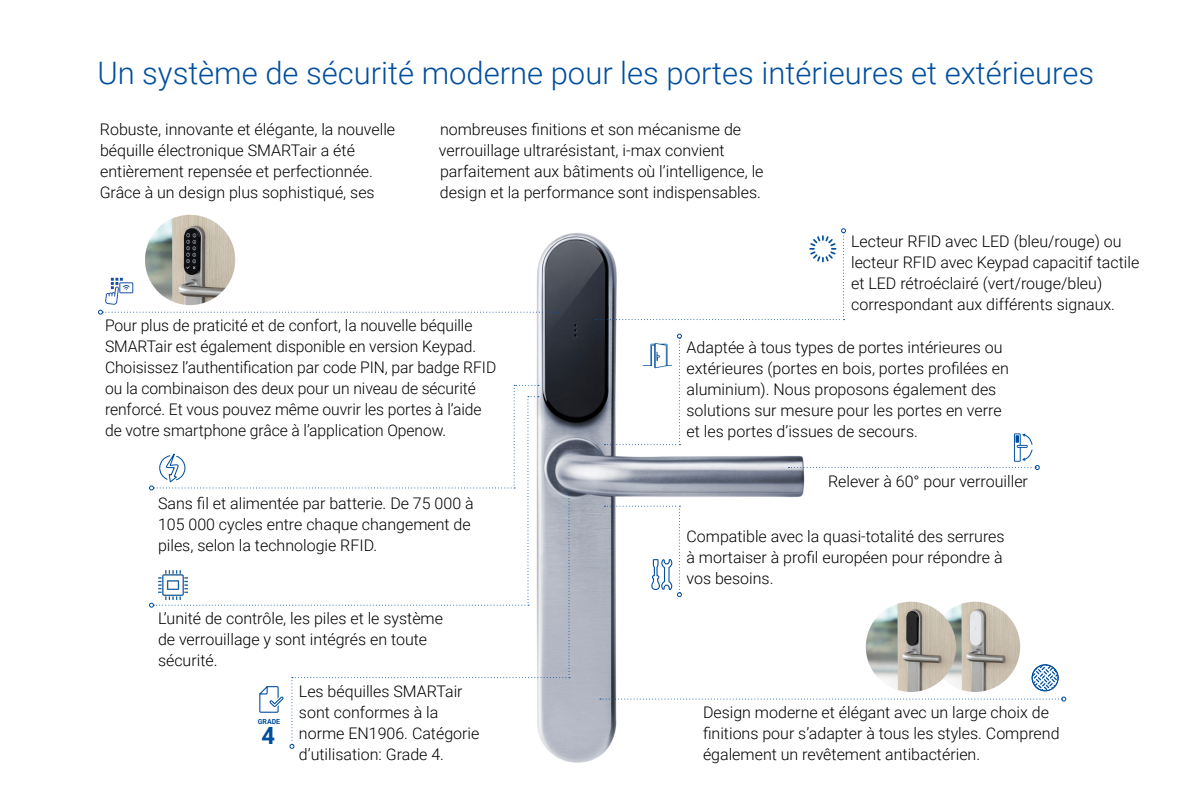
<style>
.page{position:relative;width:1200px;height:800px;background:#fff}
.page>*{position:absolute;margin:0;border:0;box-sizing:border-box;transform-origin:0 0}
.t1{font:300 31px "Roboto";color:#004e9e}
.t2{font:700 23.8px "Roboto";color:#004e9e}
.t3{font:300 16px/21px "Roboto";color:#000}
.t4{font:700 7px "Roboto";color:#004e9e}
</style>
<div class="page">
<img style="left:514px;top:233px;width:291px;height:530px">
<svg style="left:600px;top:697px;width:466px;height:5px"></svg>
<img style="left:930px;top:602px;width:90px;height:90px;border-radius:45px">
<svg style="left:149px;top:385px;width:421px;height:364px"></svg>
<svg style="left:604px;top:334px;width:78px;height:111px"></svg>
<svg style="left:604px;top:506px;width:78px;height:91px"></svg>
<svg style="left:1032px;top:665px;width:25px;height:26px"></svg>
<div style="left:1032px;top:664px;width:27px;height:27px;border:1px solid #004e9e;border-radius:50%"></div>
<img style="left:866px;top:602px;width:90px;height:90px;border-radius:45px">
<img style="left:145px;top:215px;width:90px;height:90px;border-radius:45px">
<img style="left:158px;top:571px;width:29px;height:29px">
<svg style="left:595px;top:228px;width:251px;height:92px"></svg>
<svg style="left:98px;top:278px;width:461px;height:37px"></svg>
<svg style="left:788px;top:433px;width:252px;height:37px"></svg>
<h1 class="t1" style="left:97px;top:52px;width:998px">Un système de sécurité moderne pour les portes intérieures et extérieures</h1>
<p class="t3" style="left:439px;top:118px;width:326px">nombreuses finitions et son mécanisme de verrouillage ultrarésistant, i-max convient parfaitement aux bâtiments où l’intelligence, le design et la performance sont indispensables.</p>
<p class="t3" style="left:100px;top:118px;width:297px">Robuste, innovante et élégante, la nouvelle béquille électronique SMARTair a été entièrement repensée et perfectionnée.<br>Grâce à un design plus sophistiqué, ses</p>
<p class="t3" style="left:105px;top:314px;width:393px">Pour plus de praticité et de confort, la nouvelle béquille SMARTair est également disponible en version Keypad.<br>Choisissez l’authentification par code PIN, par badge RFID ou la combinaison des deux pour un niveau de sécurité renforcé. Et vous pouvez même ouvrir les portes à l’aide de votre smartphone grâce à l’application Openow.</p>
<p class="t3" style="left:158px;top:492px;width:317px">Sans fil et alimentée par batterie. De 75 000 à<br>105 000 cycles entre chaque changement de piles, selon la technologie RFID.</p>
<p class="t3" style="left:158px;top:607px;width:287px">L’unité de contrôle, les piles et le système de verrouillage y sont intégrés en toute sécurité.</p>
<p class="t4" style="left:258px;top:717px;width:24px">GRADE</p>
<h2 class="t2" style="left:261px;top:719px;width:15px">4</h2>
<p class="t3" style="left:299px;top:680px;width:182px">Les béquilles SMARTair sont conformes à la norme EN1906. Catégorie d’utilisation: Grade 4.</p>
<p class="t3" style="left:851px;top:231px;width:290px">Lecteur RFID avec LED (bleu/rouge) ou lecteur RFID avec Keypad capacitif tactile et LED rétroéclairé (vert/rouge/bleu) correspondant aux différents signaux.</p>
<p class="t3" style="left:687px;top:336px;width:324px">Adaptée à tous types de portes intérieures ou extérieures (portes en bois, portes profilées en aluminium). Nous proposons également des solutions sur mesure pour les portes en verre et les portes d’issues de secours.</p>
<p class="t3" style="left:828px;top:470px;width:201px">Relever à 60° pour verrouiller</p>
<p class="t3" style="left:687px;top:525px;width:320px">Compatible avec la quasi-totalité des serrures à mortaiser à profil européen pour répondre à vos besoins.</p>
<p class="t3" style="left:703px;top:701px;width:358px">Design moderne et élégant avec un large choix de finitions pour s’adapter à tous les styles. Comprend également un revêtement antibactérien.</p>
</div>
